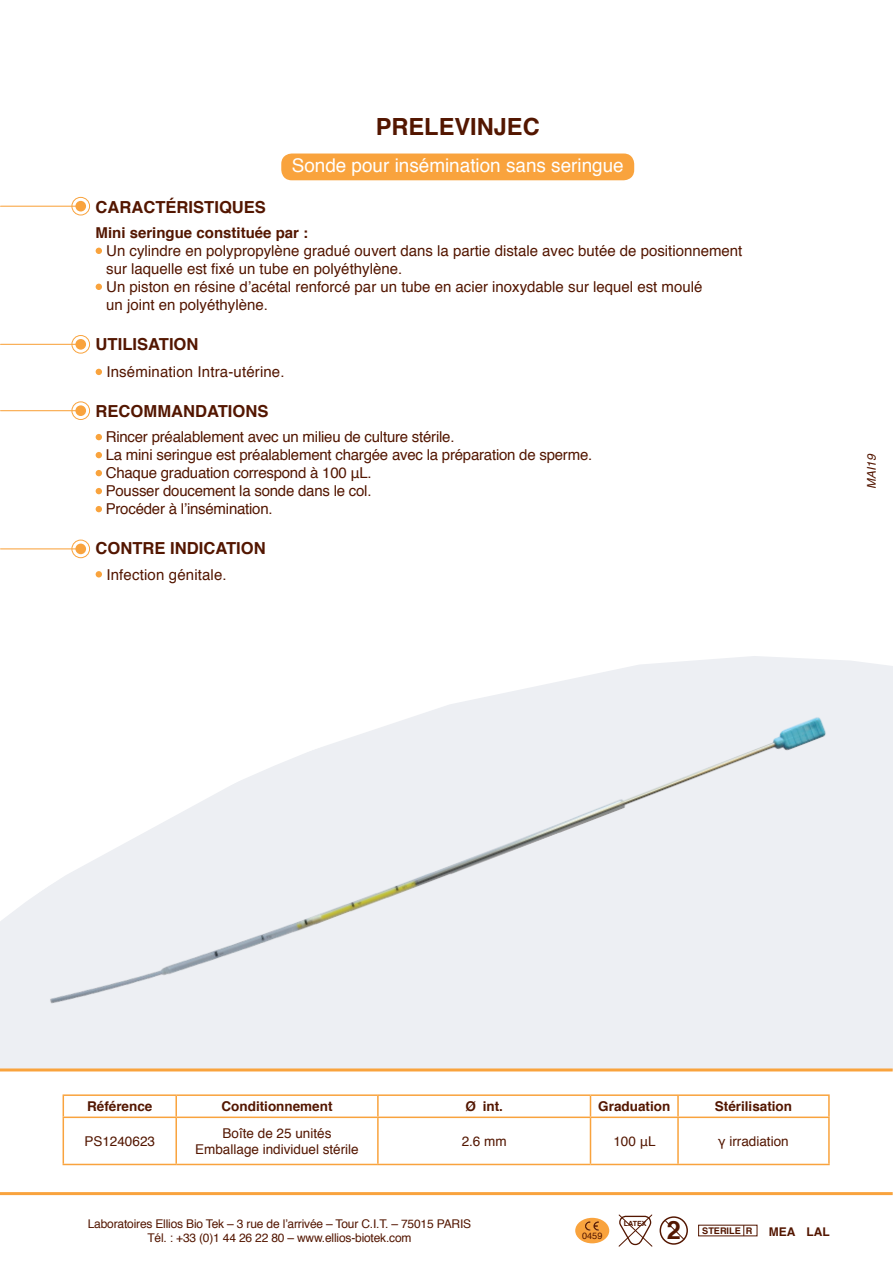
<style>
.page{position:relative;width:893px;height:1263px;background:#fff}
.page>*{position:absolute;margin:0;border:0;box-sizing:border-box;transform-origin:0 0}
.t1{font:700 25.2px "Helvetica";color:#531600}
.t2{font:700 23.7px "Helvetica";color:#531600}
.t3{font:18.9px "Helvetica";color:#fff}
.t4{font:700 16.65px "Helvetica";color:#531600}
.t5{font:15px/18px "Helvetica";color:#531600}
.t6{font:700 15px "Helvetica";color:#531600}
.t7{font:13.5px/16.2px "Helvetica";color:#531600;text-align:center}
.t8{font:700 13.5px "Helvetica";color:#531600}
.t9{font:12px/14.4px "Helvetica";letter-spacing:-.015em;color:#531600;text-align:center}
.t10{font:700 12px "Helvetica";color:#531600}
.t11{font:italic 12px "Helvetica";color:#531600}
.t12{font:700 9.15px "Helvetica";color:#531600}
.t13{font:9.15px "Helvetica";color:#531600}
.t14{font:700 7.05px "Helvetica";color:#531600}
</style>
<div class="page">
<div style="left:575px;top:1218px;width:34px;height:25px;background:#f9a33d;border-radius:50%"></div>
<img style="left:585px;top:1221px;width:14px;height:10px">
<svg style="left:618px;top:1214px;width:35px;height:33px"></svg>
<div style="left:660px;top:1216px;width:28px;height:29px;border:1px solid #531600;border-radius:50%"></div>
<svg style="left:664px;top:1219px;width:21px;height:22px"></svg>
<svg style="left:96px;top:248px;width:6px;height:6px"></svg>
<svg style="left:96px;top:284px;width:6px;height:6px"></svg>
<svg style="left:96px;top:369px;width:6px;height:6px"></svg>
<svg style="left:96px;top:434px;width:6px;height:6px"></svg>
<svg style="left:96px;top:452px;width:6px;height:6px"></svg>
<svg style="left:96px;top:470px;width:6px;height:6px"></svg>
<svg style="left:96px;top:488px;width:6px;height:6px"></svg>
<svg style="left:96px;top:506px;width:6px;height:6px"></svg>
<svg style="left:96px;top:571px;width:6px;height:6px"></svg>
<div style="left:75px;top:339px;width:11px;height:11px;background:#f9a33d;border-radius:50%"></div>
<div style="left:72px;top:335px;width:18px;height:18px;border:1px solid #f9a33d;border-radius:50%"></div>
<hr style="left:1px;top:344px;width:79px;height:1px;background:#f9a33d">
<div style="left:75px;top:405px;width:11px;height:11px;background:#f9a33d;border-radius:50%"></div>
<div style="left:72px;top:401px;width:18px;height:19px;border:1px solid #f9a33d;border-radius:50%"></div>
<hr style="left:1px;top:410px;width:79px;height:1px;background:#f9a33d">
<div style="left:75px;top:544px;width:11px;height:10px;background:#f9a33d;border-radius:50%"></div>
<div style="left:72px;top:540px;width:18px;height:18px;border:1px solid #f9a33d;border-radius:50%"></div>
<hr style="left:1px;top:548px;width:79px;height:1px;background:#f9a33d">
<div style="left:75px;top:201px;width:11px;height:10px;background:#f9a33d;border-radius:50%"></div>
<div style="left:72px;top:197px;width:18px;height:18px;border:1px solid #f9a33d;border-radius:50%"></div>
<hr style="left:1px;top:206px;width:79px;height:1px;background:#f9a33d">
<div style="left:281px;top:154px;width:353px;height:26px;background:#f9a33d;border-radius:10px"></div>
<svg style="left:0;top:1068px;width:893px;height:127px"></svg>
<img style="left:2px;top:656px;width:878px;height:431px">
<svg style="left:64px;top:1096px;width:764px;height:68px"></svg>
<hr style="left:63px;top:1116px;width:113px;height:2px;background:#f9a33d">
<hr style="left:176px;top:1116px;width:202px;height:2px;background:#f9a33d">
<hr style="left:378px;top:1116px;width:212px;height:2px;background:#f9a33d">
<hr style="left:590px;top:1116px;width:88px;height:2px;background:#f9a33d">
<hr style="left:678px;top:1116px;width:152px;height:2px;background:#f9a33d">
<svg style="left:63px;top:1096px;width:1px;height:20px"></svg>
<hr style="left:63px;top:1094px;width:113px;height:2px;background:#f9a33d">
<hr style="left:175px;top:1096px;width:2px;height:20px;background:#f9a33d">
<hr style="left:176px;top:1094px;width:202px;height:2px;background:#f9a33d">
<hr style="left:377px;top:1096px;width:2px;height:20px;background:#f9a33d">
<hr style="left:378px;top:1094px;width:212px;height:2px;background:#f9a33d">
<svg style="left:590px;top:1096px;width:1px;height:20px"></svg>
<hr style="left:590px;top:1094px;width:88px;height:2px;background:#f9a33d">
<hr style="left:678px;top:1094px;width:152px;height:2px;background:#f9a33d">
<hr style="left:677px;top:1096px;width:2px;height:20px;background:#f9a33d">
<hr style="left:828px;top:1096px;width:2px;height:20px;background:#f9a33d">
<hr style="left:63px;top:1118px;width:1px;height:46px;background:#f9a33d">
<hr style="left:63px;top:1164px;width:113px;height:1px;background:#f9a33d">
<hr style="left:175px;top:1118px;width:2px;height:46px;background:#f9a33d">
<hr style="left:176px;top:1164px;width:202px;height:1px;background:#f9a33d">
<hr style="left:377px;top:1118px;width:2px;height:46px;background:#f9a33d">
<hr style="left:378px;top:1164px;width:212px;height:1px;background:#f9a33d">
<hr style="left:590px;top:1118px;width:1px;height:46px;background:#f9a33d">
<hr style="left:677px;top:1118px;width:2px;height:46px;background:#f9a33d">
<hr style="left:828px;top:1118px;width:2px;height:46px;background:#f9a33d">
<hr style="left:590px;top:1164px;width:88px;height:1px;background:#f9a33d">
<hr style="left:678px;top:1164px;width:152px;height:1px;background:#f9a33d">
<h2 class="t2" style="left:376px;top:108px;width:166px">PRELEVINJEC</h2>
<p class="t3" style="left:292px;top:151px;width:333px">Sonde pour insémination sans seringue</p>
<p class="t4" style="left:96px;top:193px;width:172px">CARACTÉRISTIQUES</p>
<p class="t6" style="left:96px;top:221px;width:214px">Mini seringue constituée par :</p>
<p class="t5" style="left:106px;top:242px;width:638px">Un cylindre en polypropylène gradué ouvert dans la partie distale avec butée de positionnement sur laquelle est fixé un tube en polyéthylène.<br>Un piston en résine d’acétal renforcé par un tube en acier inoxydable sur lequel est moulé<br>un joint en polyéthylène.</p>
<p class="t4" style="left:96px;top:330px;width:104px">UTILISATION</p>
<p class="t5" style="left:106px;top:363px;width:180px">Insémination Intra-utérine.</p>
<p class="t4" style="left:96px;top:398px;width:174px">RECOMMANDATIONS</p>
<p class="t5" style="left:106px;top:429px;width:488px">Rincer préalablement avec un milieu de culture stérile.<br>La mini seringue est préalablement chargée avec la préparation de sperme.<br>Chaque graduation correspond à 100 μL.<br>Pousser doucement la sonde dans le col.<br>Procéder à l’insémination.</p>
<p class="t4" style="left:96px;top:535px;width:172px">CONTRE INDICATION</p>
<p class="t5" style="left:106px;top:566px;width:122px">Infection génitale.</p>
<p class="t11" style="left:862px;top:489px;width:37px;rotate:-90deg">MAI19</p>
<p class="t8" style="left:87px;top:1096px;width:67px">Référence</p>
<p class="t8" style="left:222px;top:1096px;width:112px">Conditionnement</p>
<p class="t8" style="left:465px;top:1096px;width:39px">Ø int.</p>
<p class="t8" style="left:598px;top:1096px;width:74px">Graduation</p>
<p class="t8" style="left:715px;top:1096px;width:79px">Stérilisation</p>
<p class="t7" style="left:84px;top:1133px;width:72px">PS1240623</p>
<p class="t7" style="left:195px;top:1125px;width:165px">Boîte de 25 unités<br>Emballage individuel stérile</p>
<p class="t7" style="left:462px;top:1133px;width:47px">2.6 mm</p>
<p class="t7" style="left:613px;top:1133px;width:44px">100 μL</p>
<p class="t7" style="left:718px;top:1133px;width:72px">γ irradiation</p>
<p class="t9" style="left:88px;top:1216px;width:385px">Laboratoires Ellios Bio Tek – 3 rue de l’arrivée – Tour C.I.T. – 75015 PARIS<br>Tél. : +33 (0)1 44 26 22 80 – www.ellios-biotek.com</p>
<p class="t13" style="left:582px;top:1229px;width:22px">0459</p>
<p class="t14" style="left:624px;top:1218px;width:24px">LATEX</p>
<h1 class="t1" style="left:667px;top:1210px;width:16px">2</h1>
<p class="t12" style="left:702px;top:1223px;width:52px">STERILE R</p>
<p class="t10" style="left:769px;top:1222px;width:62px">MEA LAL</p>
</div>
